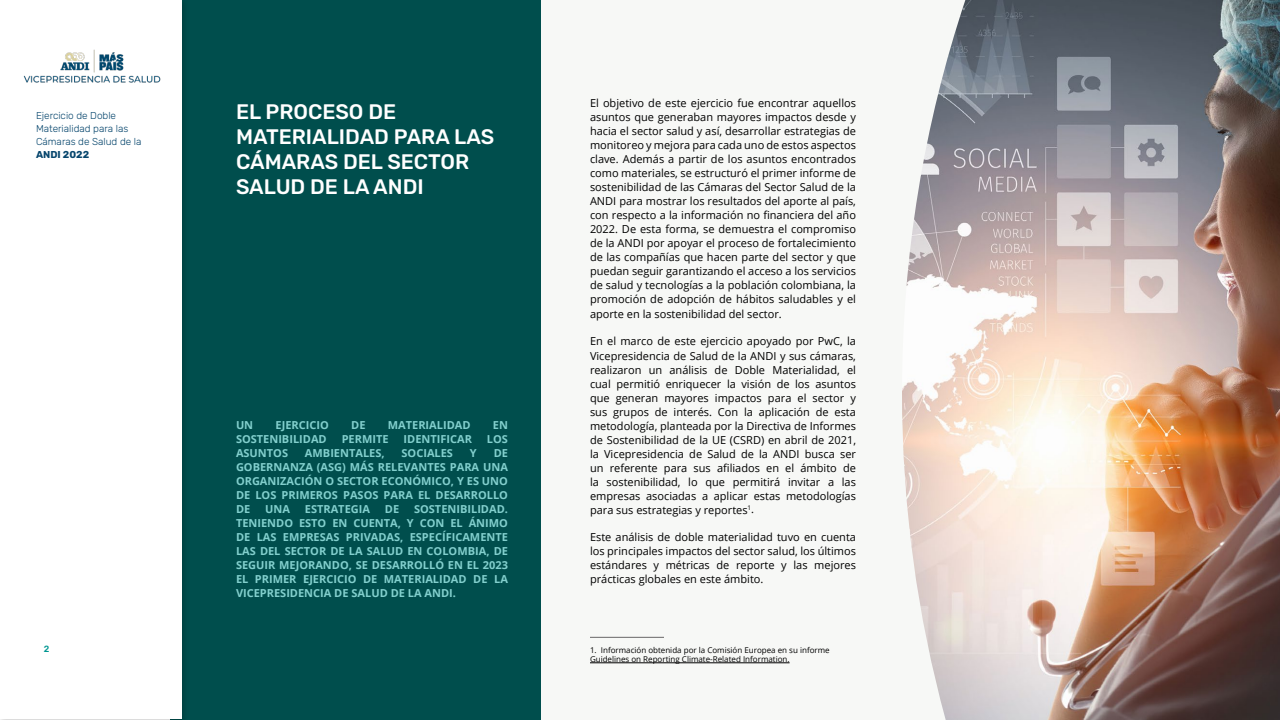
<style>
.page{position:relative;width:1280px;height:720px;background:#fff}
.page>*{position:absolute;margin:0;border:0;box-sizing:border-box;transform-origin:0 0}
.t1{font:500 21px/25.2px "Rubik";color:#fff}
.t2{font:11px/14px "Open Sans";color:#000;text-align:justify}
.t3{font:700 11px/14px "Open Sans";color:#82cfcd;text-align:justify}
.t4{font:300 10px/13px "Rubik";color:#07466d}
.t5{font:700 10px "Rubik";color:#07466d}
.t6{font:500 9px "Rubik";color:#009691}
.t7{font:8px/9px "Open Sans";color:#000}
</style>
<div class="page">
<div style="left:171px;top:0;width:373px;height:720px;background:#004e4d"></div>
<div style="left:541px;top:0;width:739px;height:720px;background:#f7f8f6"></div>
<img style="left:902px;top:0;width:378px;height:720px">
<hr style="left:590px;top:663px;width:200px;height:1px;background:#000">
<hr style="left:590px;top:637px;width:74px;height:1px;background:#686768">
<div style="left:0;top:0;width:189px;height:720px;background:#004948"></div>
<div style="left:0;top:0;width:182px;height:720px;background:#fff"></div>
<img style="left:23px;top:49px;width:138px;height:34px">
<p class="t4" style="left:36px;top:110px;width:107px">Ejercicio de Doble<br>Materialidad para las<br>Cámaras de Salud de la</p>
<p class="t5" style="left:36px;top:149px;width:55px">ANDI 2022</p>
<p class="t6" style="left:44px;top:644px;width:7px">2</p>
<h1 class="t1" style="left:236px;top:99px;width:260px">EL PROCESO DE<br>MATERIALIDAD PARA LAS<br>CÁMARAS DEL SECTOR<br>SALUD DE LA ANDI</h1>
<p class="t3" style="left:236px;top:418px;width:19px">UN</p>
<p class="t3" style="left:276px;top:418px;width:55px">EJERCICIO</p>
<p class="t3" style="left:351px;top:418px;width:16px">DE</p>
<p class="t3" style="left:388px;top:418px;width:84px">MATERIALIDAD</p>
<p class="t3" style="left:493px;top:418px;width:17px">EN</p>
<p class="t3" style="left:236px;top:432px;width:92px">SOSTENIBILIDAD</p>
<p class="t3" style="left:342px;top:432px;width:48px">PERMITE</p>
<p class="t3" style="left:404px;top:432px;width:70px">IDENTIFICAR</p>
<p class="t3" style="left:487px;top:432px;width:23px">LOS</p>
<p class="t3" style="left:236px;top:446px;width:54px">ASUNTOS</p>
<p class="t3" style="left:305px;top:446px;width:81px">AMBIENTALES,</p>
<p class="t3" style="left:402px;top:446px;width:53px">SOCIALES</p>
<p class="t3" style="left:470px;top:446px;width:8px">Y</p>
<p class="t3" style="left:236px;top:446px;width:274px;text-indent:258px">DE GOBERNANZA (ASG) MÁS RELEVANTES PARA UNA ORGANIZACIÓN O SECTOR ECONÓMICO, Y ES UNO DE LOS PRIMEROS PASOS PARA EL DESARROLLO DE</p>
<p class="t3" style="left:236px;top:502px;width:274px;text-indent:178px">SOSTENIBILIDAD.<br>TENIENDO ESTO EN CUENTA, Y CON EL ÁNIMO DE LAS EMPRESAS PRIVADAS, ESPECÍFICAMENTE LAS DEL SECTOR DE LA SALUD EN COLOMBIA, DE SEGUIR MEJORANDO, SE DESARROLLÓ EN EL 2023<br>EL PRIMER EJERCICIO DE MATERIALIDAD DE LA VICEPRESIDENCIA DE SALUD DE LA ANDI.</p>
<p class="t3" style="left:265px;top:502px;width:26px">UNA</p>
<p class="t3" style="left:305px;top:502px;width:67px">ESTRATEGIA</p>
<p class="t3" style="left:385px;top:502px;width:16px">DE</p>
<p class="t2" style="left:590px;top:96px;width:268px">El objetivo de este ejercicio fue encontrar aquellos asuntos que generaban mayores impactos desde y hacia el sector salud y así, desarrollar estrategias de monitoreo y mejora para cada uno de estos aspectos clave. Además a partir de los asuntos encontrados como materiales, se estructuró el primer informe de sostenibilidad de las Cámaras del Sector Salud de la ANDI para mostrar los resultados del aporte al país, con respecto a la información no financiera del año 2022. De esta forma, se demuestra el compromiso de la ANDI por apoyar el proceso de fortalecimiento de las compañías que hacen parte del sector y que puedan seguir garantizando el acceso a los servicios de salud y tecnologías a la población colombiana, la promoción de adopción de hábitos saludables y el aporte en la sostenibilidad del sector.</p>
<p class="t2" style="left:590px;top:334px;width:268px">En el marco de este ejercicio apoyado por PwC, la Vicepresidencia de Salud de la ANDI y sus cámaras, realizaron un análisis de Doble Materialidad, el cual permitió enriquecer la visión de los asuntos que generan mayores impactos para el sector y sus grupos de interés. Con la aplicación de esta metodología, planteada por la Directiva de Informes de Sostenibilidad de la UE (CSRD) en abril de 2021, la Vicepresidencia de Salud de la ANDI busca ser un referente para sus afiliados en el ámbito de la sostenibilidad, lo que permitirá invitar a las empresas asociadas a aplicar estas metodologías para sus estrategias y reportes<sup>1</sup>.</p>
<p class="t2" style="left:590px;top:530px;width:268px">Este análisis de doble materialidad tuvo en cuenta los principales impactos del sector salud, los últimos estándares y métricas de reporte y las mejores prácticas globales en este ámbito.</p>
<p class="t7" style="left:590px;top:646px;width:241px">1. Información obtenida por la Comisión Europea en su informe<br>Guidelines on Reporting Climate-Related Information.</p>
</div>
